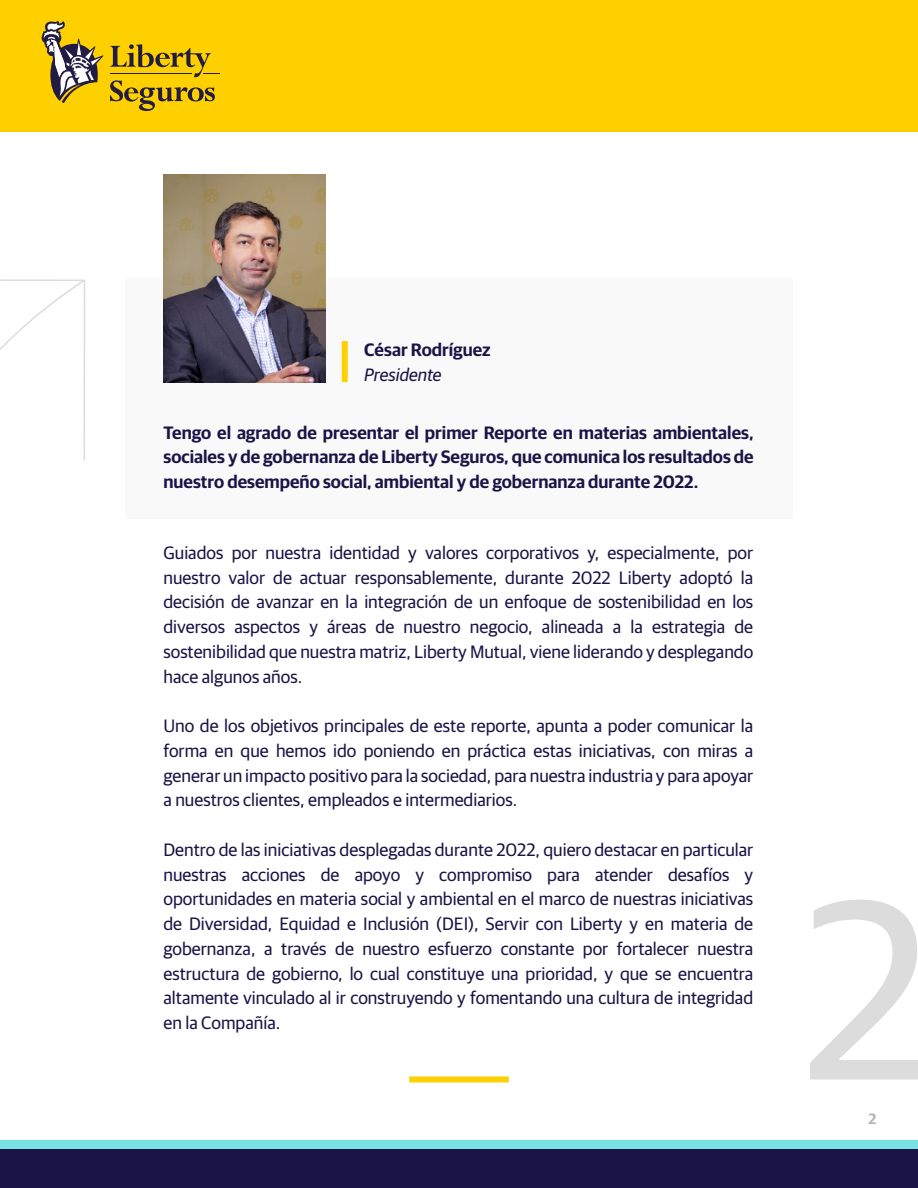
<style>
.page{position:relative;width:918px;height:1188px;background:#fff}
.page>*{position:absolute;margin:0;border:0;box-sizing:border-box;transform-origin:0 0}
.t1{font:255px "Guardian Sans";color:#dcdcdc}
.t2{font:18px/24.8px "Guardian Sans";color:#1a1446;text-align:justify}
.t3{font:600 18px/24.8px "Guardian Sans";color:#1a1446;text-align:justify}
.t4{font:italic 18px "Guardian Sans";color:#1a1446}
.t5{font:600 15px "Guardian Sans";color:#b5b4b4}
</style>
<div class="page">
<div style="left:0;top:0;width:918px;height:132px;background:#ffd000"></div>
<svg style="left:41px;top:21px;width:63px;height:82px"></svg>
<svg style="left:110px;top:44px;width:110px;height:67px"></svg>
<div style="left:0;top:1148px;width:918px;height:40px;background:#1a1446"></div>
<div style="left:0;top:1140px;width:918px;height:8px;background:#78e1e1"></div>
<div style="left:125px;top:278px;width:668px;height:241px;background:#f9f9fa"></div>
<div style="left:409px;top:1076px;width:100px;height:6px;background:#ffd000"></div>
<img style="left:164px;top:174px;width:162px;height:208px">
<svg style="left:163px;top:279px;width:10px;height:104px"></svg>
<svg style="left:0;top:279px;width:85px;height:181px"></svg>
<div style="left:342px;top:341px;width:6px;height:41px;background:#ffd000"></div>
<p class="t3" style="left:364px;top:336px;width:128px">César Rodríguez</p>
<p class="t4" style="left:364px;top:362px;width:79px">Presidente</p>
<p class="t3" style="left:163px;top:418px;width:592px">Tengo el agrado de presentar el primer Reporte en materias ambientales, sociales y de gobernanza de Liberty Seguros, que comunica los resultados de nuestro desempeño social, ambiental y de gobernanza durante 2022.</p>
<p class="t2" style="left:163px;top:539px;width:591px">Guiados por nuestra identidad y valores corporativos y, especialmente, por nuestro valor de actuar responsablemente, durante 2022 Liberty adoptó la decisión de avanzar en la integración de un enfoque de sostenibilidad en los diversos aspectos y áreas de nuestro negocio, alineada a la estrategia de sostenibilidad que nuestra matriz, Liberty Mutual, viene liderando y desplegando hace algunos años.</p>
<p class="t2" style="left:163px;top:712px;width:591px">Uno de los objetivos principales de este reporte, apunta a poder comunicar la forma en que hemos ido poniendo en práctica estas iniciativas, con miras a generar un impacto positivo para la sociedad, para nuestra industria y para apoyar a nuestros clientes, empleados e intermediarios.</p>
<p class="t2" style="left:163px;top:836px;width:591px">Dentro de las iniciativas desplegadas durante 2022, quiero destacar en particular nuestras acciones de apoyo y compromiso para atender desafíos y oportunidades en materia social y ambiental en el marco de nuestras iniciativas de Diversidad, Equidad e Inclusión (DEI), Servir con Liberty y en materia de gobernanza, a través de nuestro esfuerzo constante por fortalecer nuestra estructura de gobierno, lo cual constituye una prioridad, y que se encuentra altamente vinculado al ir construyendo y fomentando una cultura de integridad en la Compañía.</p>
<h1 class="t1" style="left:801px;top:809px;width:133px">2</h1>
<p class="t5" style="left:868px;top:1108px;width:9px">2</p>
</div>
